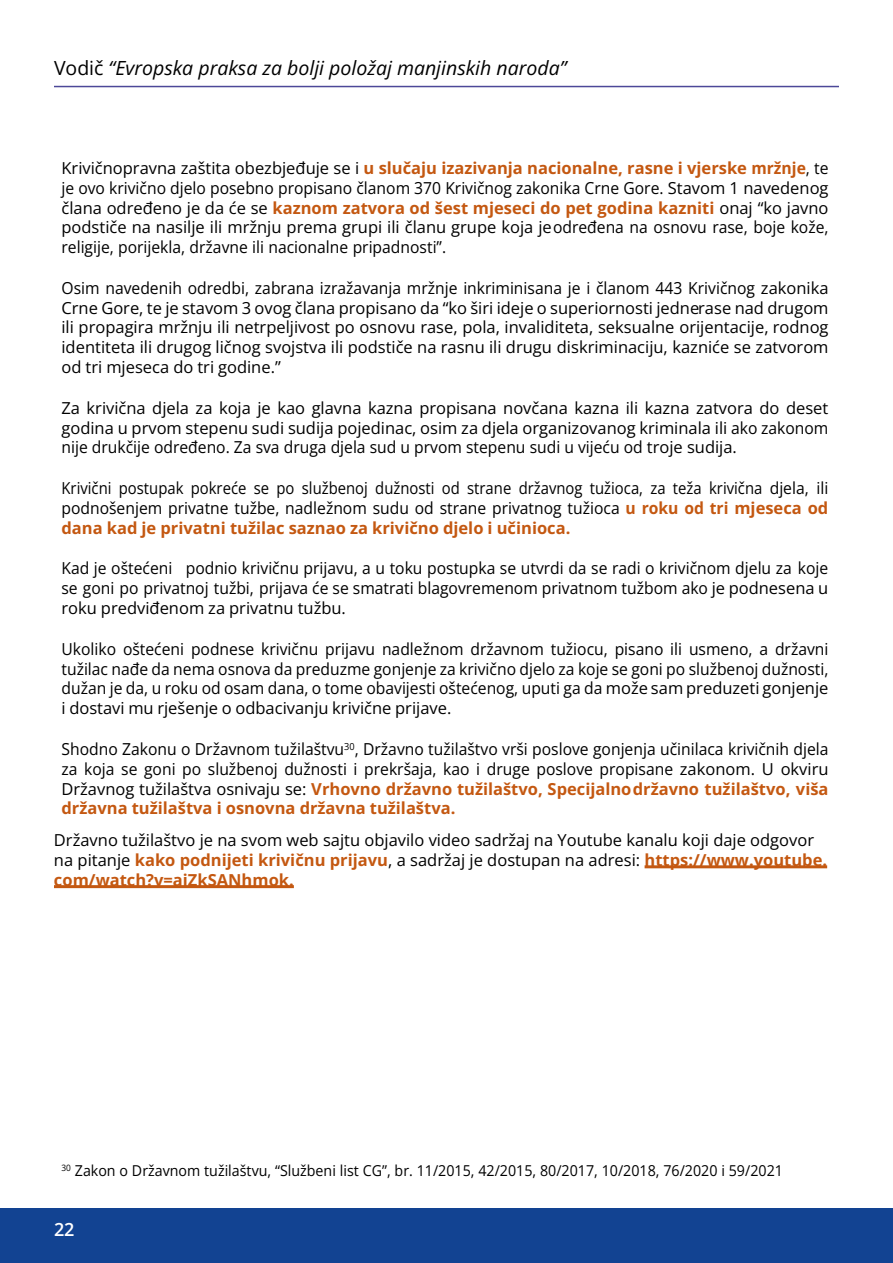
<style>
.page{position:relative;width:893px;height:1263px;background:#fff}
.page>*{position:absolute;margin:0;border:0;box-sizing:border-box;transform-origin:0 0}
.t1{font:italic 19.5px "Open Sans";color:#000}
.t2{font:600 18px "Open Sans";color:#fff}
.t3{font:16.5px/19.8px "Open Sans";color:#000;text-align:justify;scale:.95 1}
.t4{font:16.5px/19.8px "Open Sans";color:#000;text-align:justify}
.t5{font:16.5px/19.8px "Open Sans";color:#000;text-align:justify;scale:.9 1}
.t6{font:15px "Open Sans";color:#000;scale:.95 1}
.s1{font-style:normal}
.s2{font-weight:700;color:#c45811}
</style>
<div class="page">
<hr style="left:54px;top:86px;width:785px;height:1px;background:#4c4898">
<div style="left:0;top:1208px;width:893px;height:55px;background:#124392"></div>
<hr style="left:645px;top:865px;width:182px;height:3px;background:#c45811">
<hr style="left:54px;top:885px;width:240px;height:3px;background:#c45811">
<p class="t1" style="left:54px;top:54px;width:514px"><span class="s1">Vodič</span> “Evropska praksa za bolji položaj manjinskih naroda”</p>
<p class="t4" style="left:61px;top:158px;width:769px">Krivičnopravna zaštita obezbjeđuje se i <span class="s2">u slučaju izazivanja nacionalne, rasne i vjerske mržnje</span>, te je ovo krivično djelo posebno propisano članom 370 Krivičnog zakonika Crne Gore. Stavom 1 navedenog člana određeno je da će se <span class="s2">kaznom zatvora od šest mjeseci do pet godina kazniti</span> onaj “ko javno podstiče na nasilje ili mržnju prema grupi ili članu grupe koja je određena na osnovu rase, boje kože, religije, porijekla, državne ili nacionalne pripadnosti”.</p>
<p class="t3" style="left:61px;top:278px;width:809px">Osim navedenih odredbi, zabrana izražavanja mržnje inkriminisana je i članom 443 Krivičnog zakonika Crne Gore, te je stavom 3 ovog člana propisano da “ko širi ideje o superiornosti jedne rase nad drugom ili propagira mržnju ili netrpeljivost po osnovu rase, pola, invaliditeta, seksualne orijentacije, rodnog identiteta ili drugog ličnog svojstva ili podstiče na rasnu ili drugu diskriminaciju, kazniće se zatvorom od tri mjeseca do tri godine.”</p>
<p class="t4" style="left:61px;top:397px;width:768px">Za krivična djela za koja je kao glavna kazna propisana novčana kazna ili kazna zatvora do deset godina u prvom stepenu sudi sudija pojedinac, osim za djela organizovanog kriminala ili ako zakonom nije drukčije određeno. Za sva druga djela sud u prvom stepenu sudi u vijeću od troje sudija.</p>
<p class="t5" style="left:62px;top:478px;width:854px">Krivični postupak pokreće se po službenoj dužnosti od strane državnog tužioca, za teža krivična djela, ili podnošenjem privatne tužbe, nadležnom sudu od strane privatnog tužioca <span class="s2">u roku od tri mjeseca od dana kad je privatni tužilac saznao za krivično djelo i učinioca.</span></p>
<p class="t3" style="left:61px;top:558px;width:809px">Kad je oštećeni podnio krivičnu prijavu, a u toku postupka se utvrdi da se radi o krivičnom djelu za koje se goni po privatnoj tužbi, prijava će se smatrati blagovremenom privatnom tužbom ako je podnesena u roku predviđenom za privatnu tužbu.</p>
<p class="t3" style="left:62px;top:638px;width:809px">Ukoliko oštećeni podnese krivičnu prijavu nadležnom državnom tužiocu, pisano ili usmeno, a državni tužilac nađe da nema osnova da preduzme gonjenje za krivično djelo za koje se goni po službenoj dužnosti, dužan je da, u roku od osam dana, o tome obavijesti oštećenog, uputi ga da može sam preduzeti gonjenje i dostavi mu rješenje o odbacivanju krivične prijave.</p>
<p class="t3" style="left:61px;top:739px;width:809px">Shodno Zakonu o Državnom tužilaštvu<sup>30</sup>, Državno tužilaštvo vrši poslove gonjenja učinilaca krivičnih djela za koja se goni po službenoj dužnosti i prekršaja, kao i druge poslove propisane zakonom. U okviru Državnog tužilaštva osnivaju se: <span class="s2">Vrhovno državno tužilaštvo, Specijalno državno tužilaštvo, viša državna tužilaštva i osnovna državna tužilaštva.</span></p>
<p class="t4" style="left:54px;top:830px;width:775px;text-align:left">Državno tužilaštvo je na svom web sajtu objavilo video sadržaj na Youtube kanalu koji daje odgovor na pitanje <span class="s2">kako podnijeti krivičnu prijavu</span>, a sadržaj je dostupan na adresi: <span class="s2">https://www.youtube. com/watch?v=aiZkSANhmok.</span></p>
<p class="t6" style="left:62px;top:1160px;width:761px"><sup>30</sup> Zakon o Državnom tužilaštvu, “Službeni list CG”, br. 11/2015, 42/2015, 80/2017, 10/2018, 76/2020 i 59/2021</p>
<p class="t2" style="left:54px;top:1216px;width:22px">22</p>
</div>
